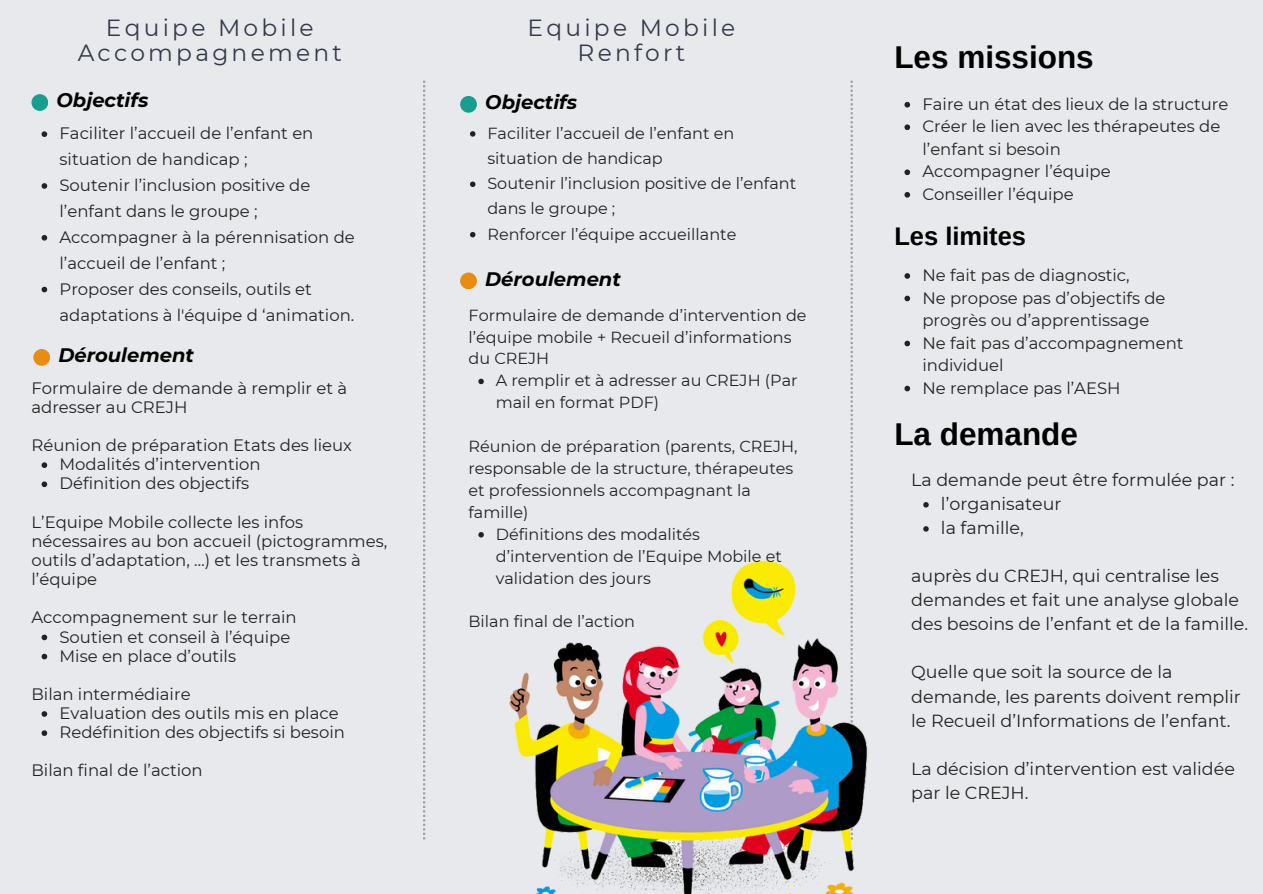
<style>
.page{position:relative;width:1263px;height:894px;background:#fff}
.page>*{position:absolute;margin:0;border:0;box-sizing:border-box;transform-origin:0 0}
.t1{font:700 31.5px "Arimo";color:#000}
.t2{font:700 25.5px "Arimo";color:#000}
.t3{font:23.4px/25.2px "Montserrat";letter-spacing:.14em;color:#343a48;text-align:center}
.t4{font:italic 700 19.5px "Montserrat";color:#000}
.t5{font:17.55px/24px "Montserrat";color:#222}
.t6{font:16.5px/25.8px "Montserrat";color:#222}
.t7{font:16.05px/21.9px "Montserrat";color:#222}
</style>
<div class="page">
<div style="left:0;top:0;width:1263px;height:893px;background:#e7e9ec"></div>
<div style="left:31px;top:94px;width:17px;height:17px;background:#189e8f;border-radius:50%"></div>
<div style="left:33px;top:349px;width:17px;height:16px;background:#ea8c0f;border-radius:50%"></div>
<div style="left:460px;top:96px;width:17px;height:17px;background:#189e8f;border-radius:50%"></div>
<div style="left:460px;top:272px;width:17px;height:17px;background:#ea8c0f;border-radius:50%"></div>
<svg style="left:423px;top:81px;width:2px;height:758px"></svg>
<svg style="left:850px;top:81px;width:3px;height:471px"></svg>
<img style="left:509px;top:553px;width:359px;height:340px">
<div style="left:583px;top:565px;width:72px;height:75px;background:#e7e9ec"></div>
<svg style="left:478px;top:378px;width:6px;height:6px"></svg>
<svg style="left:478px;top:532px;width:6px;height:5px"></svg>
<svg style="left:470px;top:131px;width:5px;height:6px"></svg>
<svg style="left:470px;top:181px;width:5px;height:6px"></svg>
<svg style="left:470px;top:232px;width:5px;height:5px"></svg>
<svg style="left:42px;top:131px;width:5px;height:6px"></svg>
<svg style="left:42px;top:183px;width:5px;height:6px"></svg>
<svg style="left:42px;top:235px;width:5px;height:5px"></svg>
<svg style="left:42px;top:287px;width:5px;height:5px"></svg>
<svg style="left:42px;top:462px;width:5px;height:6px"></svg>
<svg style="left:42px;top:481px;width:5px;height:6px"></svg>
<svg style="left:42px;top:634px;width:5px;height:6px"></svg>
<svg style="left:42px;top:653px;width:5px;height:6px"></svg>
<svg style="left:42px;top:711px;width:5px;height:5px"></svg>
<svg style="left:42px;top:730px;width:5px;height:5px"></svg>
<svg style="left:923px;top:502px;width:6px;height:5px"></svg>
<svg style="left:923px;top:526px;width:6px;height:5px"></svg>
<svg style="left:904px;top:102px;width:6px;height:5px"></svg>
<svg style="left:904px;top:124px;width:6px;height:6px"></svg>
<svg style="left:904px;top:169px;width:6px;height:6px"></svg>
<svg style="left:904px;top:192px;width:6px;height:5px"></svg>
<svg style="left:904px;top:273px;width:6px;height:6px"></svg>
<svg style="left:904px;top:295px;width:6px;height:6px"></svg>
<svg style="left:904px;top:340px;width:6px;height:6px"></svg>
<svg style="left:904px;top:385px;width:6px;height:6px"></svg>
<p class="t3" style="left:78px;top:15px;width:266px">Equipe Mobile<br>Accompagnement</p>
<p class="t4" style="left:57px;top:88px;width:93px">Objectifs</p>
<p class="t6" style="left:59px;top:120px;width:255px">Faciliter l’accueil de l’enfant en situation de handicap ;</p>
<p class="t6" style="left:59px;top:172px;width:252px">Soutenir l’inclusion positive de l’enfant dans le groupe ;</p>
<p class="t6" style="left:59px;top:224px;width:297px">Accompagner à la pérennisation de l’accueil de l’enfant ;</p>
<p class="t6" style="left:59px;top:276px;width:296px">Proposer des conseils, outils et adaptations à l'équipe d ‘animation.</p>
<p class="t4" style="left:58px;top:343px;width:137px">Déroulement</p>
<p class="t6" style="left:31px;top:378px;width:317px;line-height:19.2px">Formulaire de demande à remplir et à adresser au CREJH</p>
<p class="t6" style="left:31px;top:432px;width:322px">Réunion de préparation Etats des lieux</p>
<p class="t6" style="left:59px;top:451px;width:203px">Modalités d’intervention</p>
<p class="t6" style="left:59px;top:470px;width:191px">Définition des objectifs</p>
<p class="t6" style="left:31px;top:512px;width:357px;line-height:19.2px">L’Equipe Mobile collecte les infos nécessaires au bon accueil (pictogrammes, outils d’adaptation, …) et les transmets à l’équipe</p>
<p class="t6" style="left:31px;top:604px;width:267px">Accompagnement sur le terrain</p>
<p class="t6" style="left:59px;top:623px;width:232px">Soutien et conseil à l’équipe</p>
<p class="t6" style="left:59px;top:642px;width:178px">Mise en place d’outils</p>
<p class="t6" style="left:31px;top:681px;width:161px">Bilan intermédiaire</p>
<p class="t6" style="left:59px;top:700px;width:281px">Evaluation des outils mis en place</p>
<p class="t6" style="left:59px;top:719px;width:287px">Redéfinition des objectifs si besoin</p>
<p class="t6" style="left:31px;top:757px;width:173px">Bilan final de l’action</p>
<h2 class="t3" style="left:528px;top:15px;width:209px">Equipe Mobile<br>Renfort</h2>
<p class="t4" style="left:485px;top:90px;width:93px">Objectifs</p>
<p class="t7" style="left:487px;top:120px;width:249px;line-height:25.2px">Faciliter l’accueil de l’enfant en situation de handicap</p>
<p class="t7" style="left:487px;top:171px;width:310px;line-height:25.2px">Soutenir l’inclusion positive de l’enfant dans le groupe ;</p>
<p class="t7" style="left:487px;top:223px;width:251px">Renforcer l’équipe accueillante</p>
<p class="t4" style="left:485px;top:266px;width:137px">Déroulement</p>
<p class="t7" style="left:468px;top:304px;width:340px">Formulaire de demande d’intervention de l’équipe mobile + Recueil d’informations du CREJH</p>
<h1 class="t7" style="left:496px;top:369px;width:303px">A remplir et à adresser au CREJH (Par mail en format PDF)</h1>
<p class="t7" style="left:468px;top:435px;width:331px">Réunion de préparation (parents, CREJH, responsable de la structure, thérapeutes et professionnels accompagnant la famille)</p>
<p class="t7" style="left:496px;top:523px;width:288px">Définitions des modalités d’intervention de l’Equipe Mobile et validation des jours</p>
<p class="t7" style="left:468px;top:610px;width:168px">Bilan final de l’action</p>
<p class="t1" style="left:894px;top:40px;width:201px">Les missions</p>
<h1 class="t6" style="left:922px;top:91px;width:308px">Faire un état des lieux de la structure</h1>
<p class="t6" style="left:922px;top:115px;width:299px;line-height:22.5px">Créer le lien avec les thérapeutes de l’enfant si besoin</p>
<p class="t6" style="left:922px;top:158px;width:190px">Accompagner l’équipe</p>
<p class="t6" style="left:922px;top:181px;width:153px">Conseiller l’équipe</p>
<p class="t2" style="left:894px;top:222px;width:133px">Les limites</p>
<p class="t6" style="left:922px;top:262px;width:209px">Ne fait pas de diagnostic,</p>
<p class="t6" style="left:922px;top:286px;width:245px;line-height:22.5px">Ne propose pas d’objectifs de progrès ou d’apprentissage</p>
<p class="t6" style="left:922px;top:331px;width:263px;line-height:22.5px">Ne fait pas d’accompagnement individuel</p>
<p class="t6" style="left:922px;top:374px;width:200px">Ne remplace pas l’AESH</p>
<p class="t1" style="left:894px;top:416px;width:185px">La demande</p>
<p class="t5" style="left:911px;top:467px;width:325px">La demande peut être formulée par :</p>
<p class="t5" style="left:941px;top:491px;width:122px">l’organisateur</p>
<p class="t5" style="left:941px;top:515px;width:84px">la famille,</p>
<p class="t5" style="left:911px;top:563px;width:338px">auprès du CREJH, qui centralise les demandes et fait une analyse globale des besoins de l’enfant et de la famille.</p>
<p class="t5" style="left:911px;top:660px;width:331px">Quelle que soit la source de la demande, les parents doivent remplir le Recueil d’Informations de l’enfant.</p>
<p class="t5" style="left:911px;top:756px;width:325px">La décision d’intervention est validée par le CREJH.</p>
</div>
